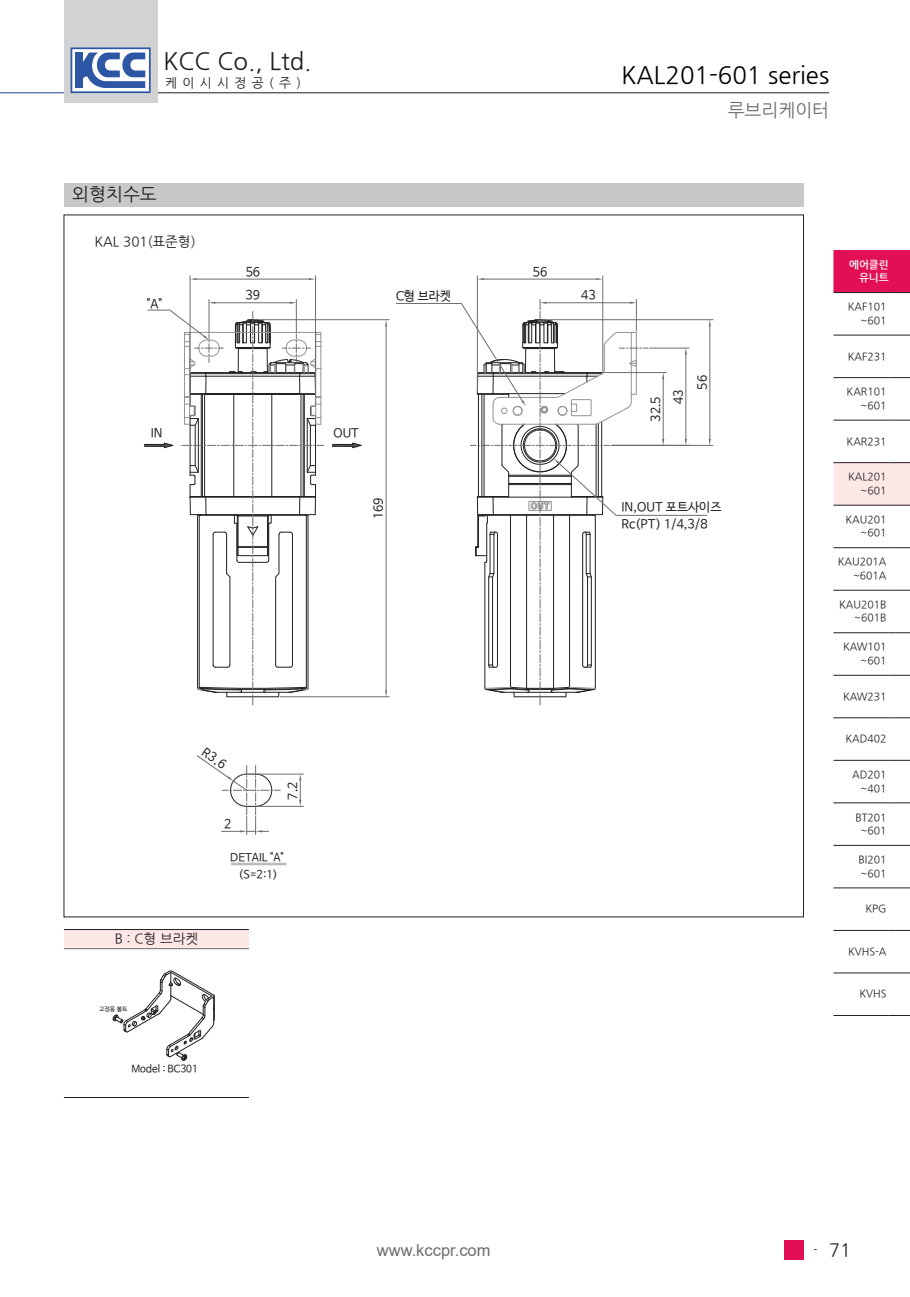
<style>
.page{position:relative;width:910px;height:1297px;background:#fff}
.page>*{position:absolute;margin:0;border:0;box-sizing:border-box;transform-origin:0 0}
.t1{font:24px "Nanum Gothic";color:#000}
.t2{font:24px "Nanum Gothic";color:#231f20}
.t3{font:18px "Nanum Gothic";color:#231f20}
.t4{font:18px "Nanum Gothic";color:#6c6d70}
.t5{font:16.5px "Arial";color:#6c6d70}
.t6{font:13.5px "Nanum Gothic";color:#231f20}
.t7{font:12.75px "Nanum Gothic";letter-spacing:.42em;color:#231f20}
.t8{font:12.45px/17.2px "Nanum Barun Gothic";color:#231f20}
.t9{font:12.3px "Nanum Barun Gothic";color:#231f20}
.t10{font:11.1px/17.4px "Nanum Barun Gothic";color:#231f20;text-align:center}
.t11{font:10.5px/13.5px "Nanum Gothic";color:#231f20;text-align:right}
.t12{font:700 10.5px/13.5px "Nanum Gothic";color:#fff;text-align:right}
.t13{font:10.05px "Nanum Barun Gothic";color:#231f20}
.t14{font:6px "Nanum Barun Gothic";color:#231f20}
.s1{font-size:10.5px;color:#000}
</style>
<div class="page">
<hr style="left:0;top:92px;width:64px;height:1px;background:#223f99">
<hr style="left:157px;top:92px;width:672px;height:1px;background:#231f20">
<div style="left:64px;top:0;width:93px;height:102px;background:#d1d2d4"></div>
<svg style="left:71px;top:47px;width:80px;height:46px;background:#8ba1cd"></svg>
<div style="left:784px;top:1240px;width:20px;height:20px;background:#e20f55"></div>
<div style="left:833px;top:250px;width:77px;height:43px;background:#e20f55"></div>
<hr style="left:833px;top:335px;width:56px;height:1px;background:#231f20">
<svg style="left:889px;top:335px;width:21px;height:1px"></svg>
<hr style="left:833px;top:377px;width:56px;height:1px;background:#231f20">
<svg style="left:889px;top:377px;width:21px;height:1px"></svg>
<hr style="left:833px;top:420px;width:56px;height:1px;background:#231f20">
<svg style="left:889px;top:420px;width:21px;height:1px"></svg>
<svg style="left:833px;top:462px;width:77px;height:44px;background:#f3dfde"></svg>
<hr style="left:833px;top:547px;width:56px;height:1px;background:#231f20">
<svg style="left:889px;top:547px;width:21px;height:1px"></svg>
<hr style="left:833px;top:590px;width:56px;height:1px;background:#231f20">
<svg style="left:889px;top:590px;width:21px;height:1px"></svg>
<hr style="left:833px;top:632px;width:56px;height:1px;background:#231f20">
<svg style="left:889px;top:632px;width:21px;height:1px"></svg>
<hr style="left:833px;top:675px;width:56px;height:1px;background:#231f20">
<svg style="left:889px;top:675px;width:21px;height:1px"></svg>
<hr style="left:833px;top:717px;width:56px;height:1px;background:#231f20">
<svg style="left:889px;top:717px;width:21px;height:1px"></svg>
<hr style="left:833px;top:760px;width:56px;height:1px;background:#231f20">
<svg style="left:889px;top:760px;width:21px;height:1px"></svg>
<hr style="left:833px;top:803px;width:56px;height:1px;background:#231f20">
<svg style="left:889px;top:803px;width:21px;height:1px"></svg>
<hr style="left:833px;top:845px;width:56px;height:1px;background:#231f20">
<svg style="left:889px;top:845px;width:21px;height:1px"></svg>
<hr style="left:833px;top:888px;width:56px;height:1px;background:#231f20">
<svg style="left:889px;top:888px;width:21px;height:1px"></svg>
<hr style="left:833px;top:930px;width:56px;height:1px;background:#231f20">
<svg style="left:889px;top:930px;width:21px;height:1px"></svg>
<hr style="left:833px;top:973px;width:56px;height:1px;background:#231f20">
<svg style="left:889px;top:973px;width:21px;height:1px"></svg>
<hr style="left:833px;top:1015px;width:56px;height:1px;background:#231f20">
<svg style="left:889px;top:1015px;width:21px;height:1px"></svg>
<div style="left:64px;top:183px;width:740px;height:23px;background:#c7c8ca"></div>
<hr style="left:257px;top:774px;width:46px;height:1px;background:#6c6d70">
<hr style="left:257px;top:806px;width:46px;height:1px;background:#6c6d70">
<svg style="left:299px;top:774px;width:2px;height:32px"></svg>
<svg style="left:196px;top:755px;width:84px;height:79px"></svg>
<hr style="left:231px;top:863px;width:55px;height:1px;background:#a4a6a9">
<hr style="left:231px;top:864px;width:55px;height:1px;background:#a4a6a9">
<hr style="left:254px;top:319px;width:135px;height:1px;background:#6c6d70">
<hr style="left:280px;top:696px;width:109px;height:1px;background:#6c6d70">
<hr style="left:386px;top:326px;width:1px;height:364px;background:#6c6d70">
<svg style="left:385px;top:320px;width:2px;height:6px"></svg>
<svg style="left:385px;top:690px;width:2px;height:7px"></svg>
<hr style="left:209px;top:299px;width:1px;height:33px;background:#6c6d70">
<hr style="left:296px;top:299px;width:1px;height:33px;background:#6c6d70">
<hr style="left:190px;top:276px;width:1px;height:116px;background:#6c6d70">
<hr style="left:315px;top:276px;width:1px;height:116px;background:#6c6d70">
<hr style="left:197px;top:279px;width:112px;height:1px;background:#6c6d70">
<svg style="left:190px;top:278px;width:7px;height:2px"></svg>
<svg style="left:309px;top:278px;width:6px;height:2px"></svg>
<hr style="left:612px;top:445px;width:101px;height:1px;background:#6c6d70">
<hr style="left:542px;top:319px;width:171px;height:1px;background:#6c6d70">
<hr style="left:477px;top:276px;width:1px;height:116px;background:#6c6d70">
<hr style="left:602px;top:276px;width:1px;height:95px;background:#6c6d70">
<hr style="left:484px;top:279px;width:112px;height:1px;background:#6c6d70">
<svg style="left:477px;top:278px;width:7px;height:2px"></svg>
<svg style="left:596px;top:278px;width:7px;height:2px"></svg>
<svg style="left:144px;top:302px;width:180px;height:403px"></svg>
<svg style="left:332px;top:442px;width:30px;height:6px"></svg>
<svg style="left:396px;top:299px;width:315px;height:406px"></svg>
<div style="left:64px;top:929px;width:185px;height:20px;background:#fde8e7"></div>
<hr style="left:64px;top:929px;width:185px;height:1px;background:#231f20">
<hr style="left:64px;top:1097px;width:185px;height:1px;background:#231f20">
<hr style="left:64px;top:948px;width:185px;height:1px;background:#6c6d70">
<svg style="left:113px;top:971px;width:102px;height:90px"></svg>
<h1 class="t2" style="left:163px;top:50px;width:150px">KCC Co., Ltd.</h1>
<p class="t7" style="left:165px;top:76px;width:137px">케이시시정공(주)</p>
<p class="t3" style="left:72px;top:186px;width:86px">외형치수도</p>
<p class="t6" style="left:94px;top:235px;width:103px">KAL 301(표준형)</p>
<p class="t8" style="left:147px;top:296px;width:17px">"A"</p>
<p class="t8" style="left:246px;top:264px;width:16px">56</p>
<p class="t8" style="left:246px;top:287px;width:16px">39</p>
<p class="t8" style="left:396px;top:288px;width:56px">C형 브라켓</p>
<p class="t9" style="left:151px;top:427px;width:13px">IN</p>
<p class="t9" style="left:334px;top:427px;width:27px">OUT</p>
<p class="t8" style="left:371px;top:519px;width:23px;rotate:-90deg">169</p>
<p class="t8" style="left:208px;top:744px;width:28px;rotate:35deg">R3.6</p>
<p class="t8" style="left:224px;top:816px;width:9px">2</p>
<p class="t8" style="left:285px;top:800px;width:20px;rotate:-90deg">7.2</p>
<p class="t6" style="left:115px;top:932px;width:85px">B : C형 브라켓</p>
<p class="t14" style="left:99px;top:1006px;width:30px">고정용 볼트</p>
<p class="t13" style="left:131px;top:1064px;width:68px">Model : BC301</p>
<p class="t10" style="left:230px;top:849px;width:55px">DETAIL "A" (S=2:1)</p>
<p class="t1" style="left:621px;top:64px;width:210px">KAL201-601 series</p>
<p class="t4" style="left:728px;top:102px;width:103px">루브리케이터</p>
<p class="t8" style="left:533px;top:264px;width:16px">56</p>
<p class="t8" style="left:581px;top:287px;width:16px">43</p>
<p class="t8" style="left:648px;top:422px;width:27px;rotate:-90deg">32.5</p>
<p class="t8" style="left:670px;top:404px;width:16px;rotate:-90deg">43</p>
<p class="t8" style="left:694px;top:390px;width:16px;rotate:-90deg">56</p>
<p class="t8" style="left:621px;top:499px;width:101px">IN,OUT 포트사이즈<br>Rc(PT) 1/4,3/8</p>
<p class="t12" style="left:849px;top:258px;width:41px">에어클린 유니트</p>
<p class="t11" style="left:848px;top:300px;width:40px">KAF101 ~601</p>
<p class="t11" style="left:848px;top:350px;width:40px">KAF231</p>
<p class="t11" style="left:847px;top:385px;width:41px">KAR101 ~601</p>
<p class="t11" style="left:847px;top:435px;width:41px">KAR231</p>
<p class="t11" style="left:848px;top:470px;width:40px">KAL201 ~601</p>
<p class="t11" style="left:845px;top:513px;width:43px">KAU201 ~601</p>
<p class="t11" style="left:838px;top:555px;width:50px">KAU201A ~601A</p>
<p class="t11" style="left:839px;top:598px;width:49px">KAU201B ~601B</p>
<p class="t11" style="left:843px;top:640px;width:45px">KAW101 ~601</p>
<p class="t11" style="left:843px;top:690px;width:45px">KAW231</p>
<p class="t11" style="left:845px;top:732px;width:43px">KAD402</p>
<p class="t11" style="left:852px;top:768px;width:36px">AD201 ~401</p>
<p class="t11" style="left:855px;top:811px;width:33px;text-align:center">BT201 ~601</p>
<p class="t11" style="left:859px;top:853px;width:29px;text-align:left">BI201 ~601</p>
<p class="t11" style="left:865px;top:902px;width:23px">KPG</p>
<p class="t11" style="left:848px;top:945px;width:40px">KVHS-A</p>
<p class="t11" style="left:859px;top:987px;width:29px">KVHS</p>
<h3 class="t5" style="left:377px;top:1239px;width:115px">www.kccpr.com</h3>
<h2 class="t3" style="left:813px;top:1241px;width:39px"><span class="s1">-</span> 71</h2>
</div>
